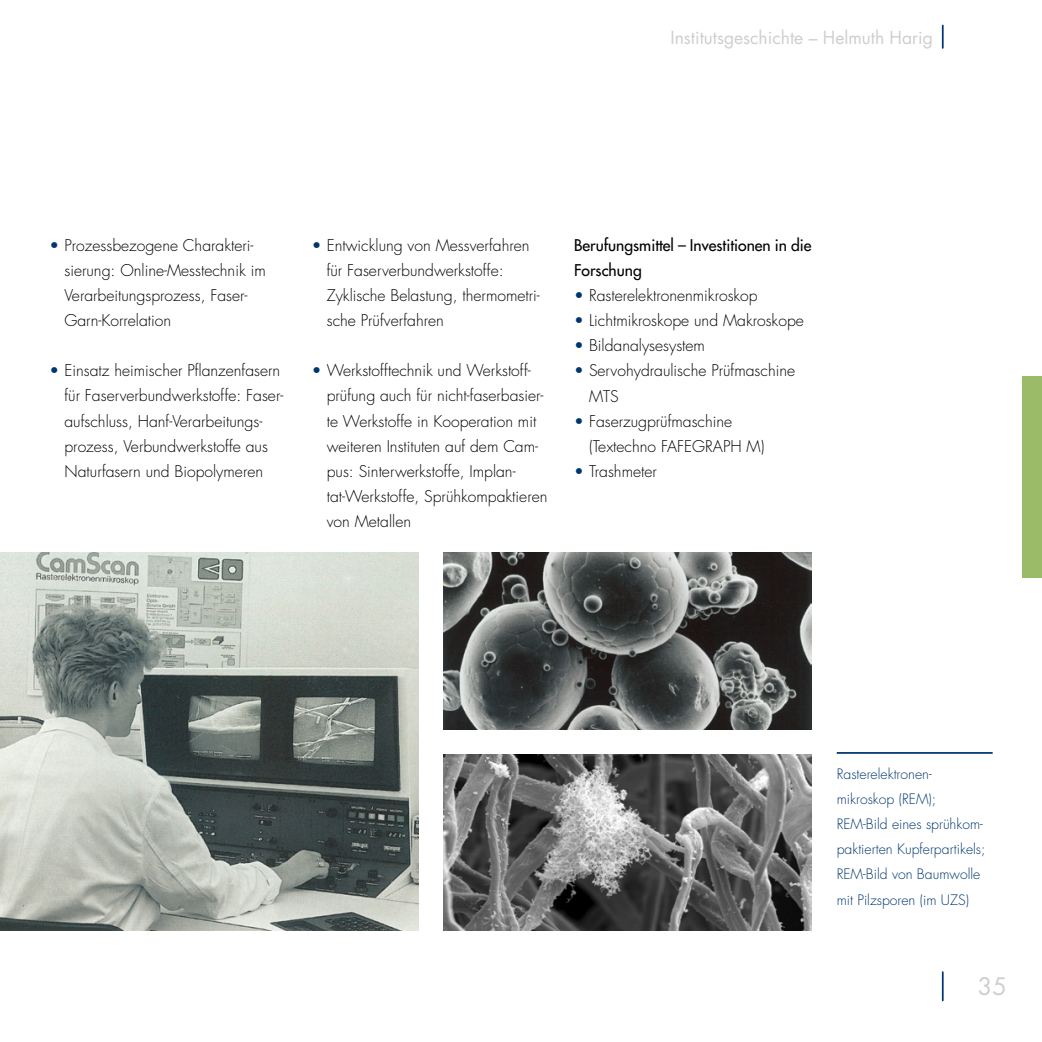
<style>
.page{position:relative;width:1042px;height:1042px;background:#fff}
.page>*{position:absolute;margin:0;border:0;box-sizing:border-box;transform-origin:0 0}
.t1{font:23.45px "Futura LT";color:#cdcece}
.t2{font:17.5px "Futura LT";color:#cdcece}
.t3{font:300 15.75px/25.2px "Futura LT";color:#000}
.t4{font:15.75px/25.2px "Futura LT";color:#000}
.t5{font:300 14px/25.2px "Futura LT";color:#003670}
.s1{color:#003670}
</style>
<div class="page">
<svg style="left:942px;top:972px;width:1px;height:28px"></svg>
<div style="left:1022px;top:376px;width:20px;height:202px;background:#9cbb68"></div>
<svg style="left:942px;top:25px;width:1px;height:23px"></svg>
<img style="left:443px;top:553px;width:368px;height:176px">
<img style="left:443px;top:754px;width:368px;height:176px">
<img style="left:0;top:552px;width:418px;height:378px">
<hr style="left:837px;top:752px;width:155px;height:2px;background:#003670">
<p class="t2" style="left:670px;top:26px;width:264px">Institutsgeschichte – Helmuth Harig</p>
<p class="t3" style="left:64px;top:233px;width:203px;text-indent:-15px"><span class="s1">•</span> Prozessbezogene Charakteri&shy;sierung: Online-Messtechnik im<br>Verarbeitungsprozess, Faser-<br>Garn-Korrelation</p>
<p class="t3" style="left:64px;top:358px;width:220px;text-indent:-15px"><span class="s1">•</span> Einsatz heimischer Pflanzenfasern für Faserverbundwerkstoffe: Faser&shy;aufschluss, Hanf-Verarbeitungs&shy;prozess, Verbundwerkstoffe aus Naturfasern und Biopolymeren</p>
<p class="t3" style="left:327px;top:233px;width:215px;text-indent:-15px"><span class="s1">•</span> Entwicklung von Messverfahren für Faserverbundwerkstoffe:<br>Zyklische Belastung, thermometri&shy;sche Prüfverfahren</p>
<p class="t3" style="left:327px;top:358px;width:222px;text-indent:-15px"><span class="s1">•</span> Werkstofftechnik und Werkstoff&shy;prüfung auch für nicht-faserbasier&shy;te Werkstoffe in Kooperation mit weiteren Instituten auf dem Cam&shy;pus: Sinterwerkstoffe, Implan&shy;tat-Werkstoffe, Sprühkompaktieren von Metallen</p>
<p class="t4" style="left:574px;top:232px;width:239px">Berufungsmittel – Investitionen in die<br>Forschung</p>
<p class="t3" style="left:574px;top:283px;width:185px"><span class="s1">•</span> Rasterelektronenmikroskop</p>
<p class="t3" style="left:574px;top:308px;width:231px"><span class="s1">•</span> Lichtmikroskope und Makroskope</p>
<p class="t3" style="left:574px;top:333px;width:132px"><span class="s1">•</span> Bildanalysesystem</p>
<p class="t3" style="left:589px;top:358px;width:208px;text-indent:-15px"><span class="s1">•</span> Servohydraulische Prüfmaschine<br>MTS</p>
<p class="t3" style="left:589px;top:409px;width:177px;text-indent:-15px"><span class="s1">•</span> Faserzugprüfmaschine (Textechno FAFEGRAPH M)</p>
<p class="t3" style="left:574px;top:459px;width:84px"><span class="s1">•</span> Trashmeter</p>
<p class="t5" style="left:837px;top:761px;width:150px">Rasterelektronen&shy;mikroskop (REM);<br>REM-Bild eines sprühkom&shy;paktierten Kupferpartikels;<br>REM-Bild von Baumwolle mit Pilzsporen (im UZS)</p>
<h1 class="t1" style="left:978px;top:971px;width:30px">35</h1>
</div>
